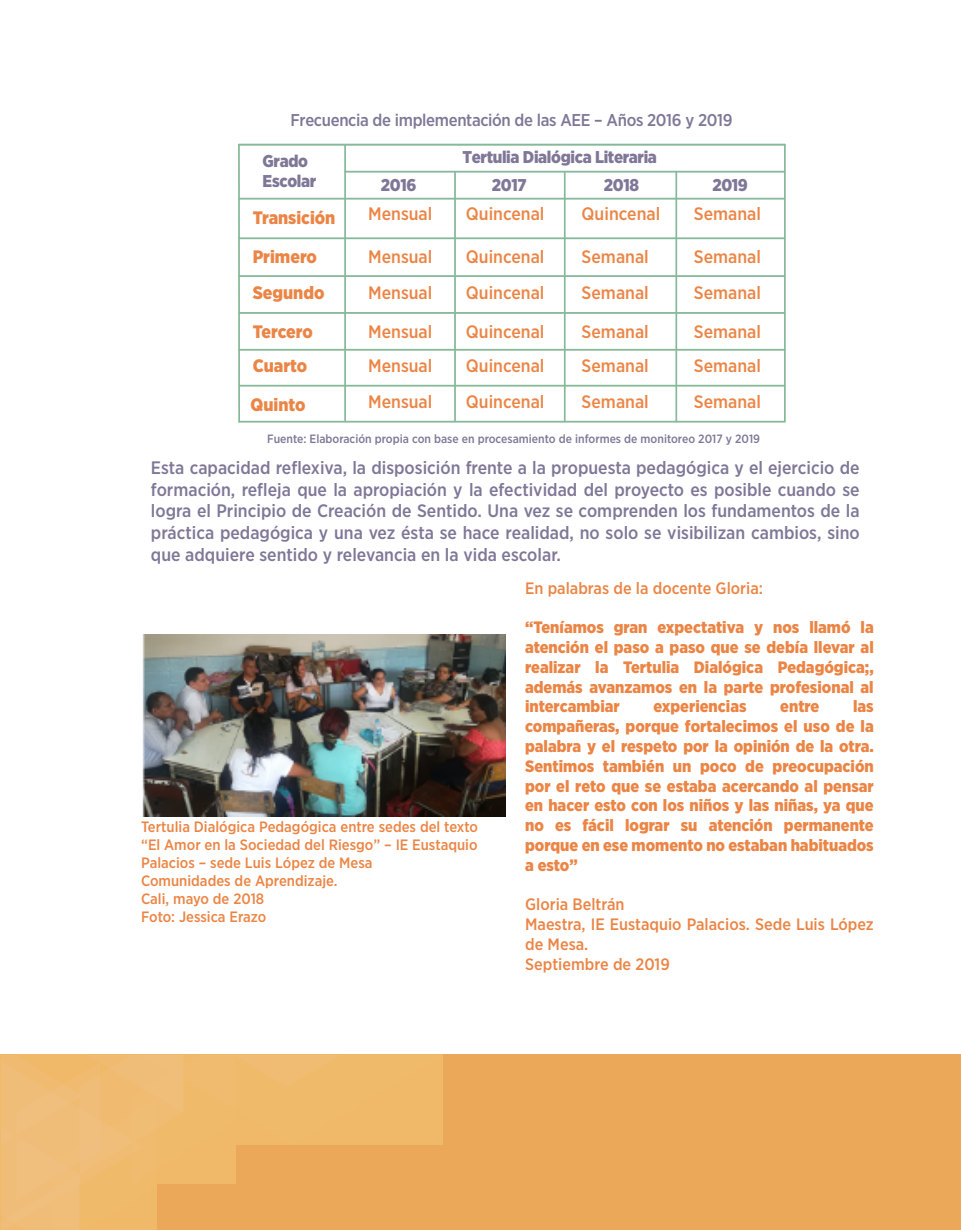
<style>
.page{position:relative;width:961px;height:1231px;background:#fff}
.page>*{position:absolute;margin:0;border:0;box-sizing:border-box;transform-origin:0 0}
.t1{font:500 18px/21.6px "Gotham Narrow";color:#7e7797;text-align:justify}
.t2{font:500 18px "Gotham Narrow";color:#eb8545}
.t3{font:900 18px/38.7px "Gotham Narrow";color:#eb8545}
.t4{font:900 17.1px/20.4px "Gotham Narrow";letter-spacing:-.02em;color:#7e7797}
.t5{font:500 17.1px "Gotham Narrow";letter-spacing:-.02em;color:#7e7797}
.t6{font:900 16.5px/19.8px "Gotham Narrow";color:#eb8545;text-align:justify}
.t7{font:500 16.5px/19.8px "Gotham Narrow";color:#eb8545}
.t8{font:500 15px/18px "Gotham Narrow";color:#eb8545}
.t9{font:500 12px "Gotham Narrow";color:#7e7797}
</style>
<div class="page">
<div style="left:1px;top:1054px;width:960px;height:176px;background:#eba858"></div>
<svg style="left:1px;top:1054px;width:442px;height:175px"></svg>
<img style="left:142px;top:634px;width:363px;height:182px">
<hr style="left:344px;top:145px;width:2px;height:276px;background:#86b999">
<hr style="left:454px;top:172px;width:2px;height:249px;background:#86b999">
<hr style="left:564px;top:172px;width:1px;height:249px;background:#86b999">
<hr style="left:675px;top:172px;width:2px;height:249px;background:#86b999">
<hr style="left:784px;top:145px;width:1px;height:276px;background:#86b999">
<hr style="left:238px;top:145px;width:2px;height:277px;background:#86b999">
<hr style="left:239px;top:144px;width:545px;height:2px;background:#86b999">
<hr style="left:239px;top:198px;width:545px;height:1px;background:#86b999">
<hr style="left:239px;top:237px;width:545px;height:2px;background:#86b999">
<hr style="left:239px;top:385px;width:545px;height:1px;background:#86b999">
<hr style="left:239px;top:349px;width:545px;height:2px;background:#86b999">
<hr style="left:239px;top:421px;width:545px;height:1px;background:#86b999">
<hr style="left:239px;top:275px;width:545px;height:2px;background:#86b999">
<hr style="left:239px;top:312px;width:545px;height:2px;background:#86b999">
<hr style="left:345px;top:171px;width:439px;height:2px;background:#86b999">
<p class="t5" style="left:290px;top:109px;width:443px">Frecuencia de implementación de las AEE – Años 2016 y 2019</p>
<p class="t4" style="left:263px;top:150px;width:55px">Grado<br>Escolar</p>
<p class="t4" style="left:462px;top:147px;width:196px">Tertulia Dialógica Literaria</p>
<p class="t4" style="left:381px;top:175px;width:37px">2016</p>
<p class="t4" style="left:492px;top:175px;width:36px">2017</p>
<p class="t4" style="left:603px;top:175px;width:37px">2018</p>
<p class="t4" style="left:712px;top:175px;width:37px">2019</p>
<p class="t2" style="left:368px;top:202px;width:66px">Mensual</p>
<p class="t2" style="left:466px;top:202px;width:80px">Quincenal</p>
<p class="t2" style="left:581px;top:202px;width:80px">Quincenal</p>
<p class="t2" style="left:694px;top:202px;width:69px">Semanal</p>
<p class="t2" style="left:368px;top:245px;width:66px">Mensual</p>
<p class="t2" style="left:466px;top:245px;width:80px">Quincenal</p>
<p class="t2" style="left:581px;top:245px;width:69px">Semanal</p>
<p class="t2" style="left:694px;top:245px;width:69px">Semanal</p>
<p class="t2" style="left:368px;top:281px;width:66px">Mensual</p>
<p class="t2" style="left:466px;top:281px;width:80px">Quincenal</p>
<p class="t2" style="left:581px;top:281px;width:69px">Semanal</p>
<p class="t2" style="left:694px;top:281px;width:69px">Semanal</p>
<p class="t2" style="left:368px;top:320px;width:66px">Mensual</p>
<p class="t2" style="left:466px;top:320px;width:80px">Quincenal</p>
<p class="t2" style="left:581px;top:320px;width:69px">Semanal</p>
<p class="t2" style="left:694px;top:320px;width:69px">Semanal</p>
<p class="t2" style="left:368px;top:355px;width:66px">Mensual</p>
<p class="t2" style="left:466px;top:355px;width:80px">Quincenal</p>
<p class="t2" style="left:581px;top:355px;width:69px">Semanal</p>
<p class="t2" style="left:694px;top:355px;width:69px">Semanal</p>
<p class="t2" style="left:368px;top:390px;width:66px">Mensual</p>
<p class="t2" style="left:466px;top:390px;width:80px">Quincenal</p>
<p class="t2" style="left:581px;top:390px;width:69px">Semanal</p>
<p class="t2" style="left:694px;top:390px;width:69px">Semanal</p>
<p class="t9" style="left:267px;top:431px;width:494px">Fuente: Elaboración propia con base en procesamiento de informes de monitoreo 2017 y 2019</p>
<p class="t3" style="left:253px;top:198px;width:84px">Transición<br>Primero</p>
<p class="t3" style="left:253px;top:273px;width:73px">Segundo<br>Tercero</p>
<p class="t3" style="left:251px;top:346px;width:58px">Cuarto<br>Quinto</p>
<p class="t1" style="left:151px;top:457px;width:710px">Esta capacidad reflexiva, la disposición frente a la propuesta pedagógica y el ejercicio de formación, refleja que la apropiación y la efectividad del proyecto es posible cuando se logra el Principio de Creación de Sentido. Una vez se comprenden los fundamentos de la práctica pedagógica y una vez ésta se hace realidad, no solo se visibilizan cambios, sino que adquiere sentido y relevancia en la vida escolar.</p>
<p class="t8" style="left:141px;top:818px;width:338px">Tertulia Dialógica Pedagógica entre sedes del texto “El Amor en la Sociedad del Riesgo” – IE Eustaquio Palacios – sede Luis López de Mesa<br>Comunidades de Aprendizaje.<br>Cali, mayo de 2018<br>Foto: Jessica Erazo</p>
<p class="t7" style="left:525px;top:577px;width:239px">En palabras de la docente Gloria:</p>
<p class="t6" style="left:525px;top:617px;width:350px">“Teníamos gran expectativa y nos llamó la atención el paso a paso que se debía llevar al realizar la Tertulia Dialógica Pedagógica;, además avanzamos en la parte profesional al intercambiar</p>
<p class="t6" style="left:525px;top:696px;width:350px;text-indent:328px">las compañeras, porque fortalecimos el uso de la palabra y el respeto por la opinión de la otra.<br>Sentimos también un poco de preocupación por el reto que se estaba acercando al pensar en hacer esto con los niños y las niñas, ya que no es fácil lograr su atención permanente porque en ese momento no estaban habituados a esto”</p>
<p class="t7" style="left:525px;top:894px;width:350px">Gloria Beltrán<br>Maestra, IE Eustaquio Palacios. Sede Luis López de Mesa.<br>Septiembre de 2019</p>
<p class="t6" style="left:653px;top:696px;width:95px">experiencias</p>
<p class="t6" style="left:780px;top:696px;width:41px">entre</p>
</div>
